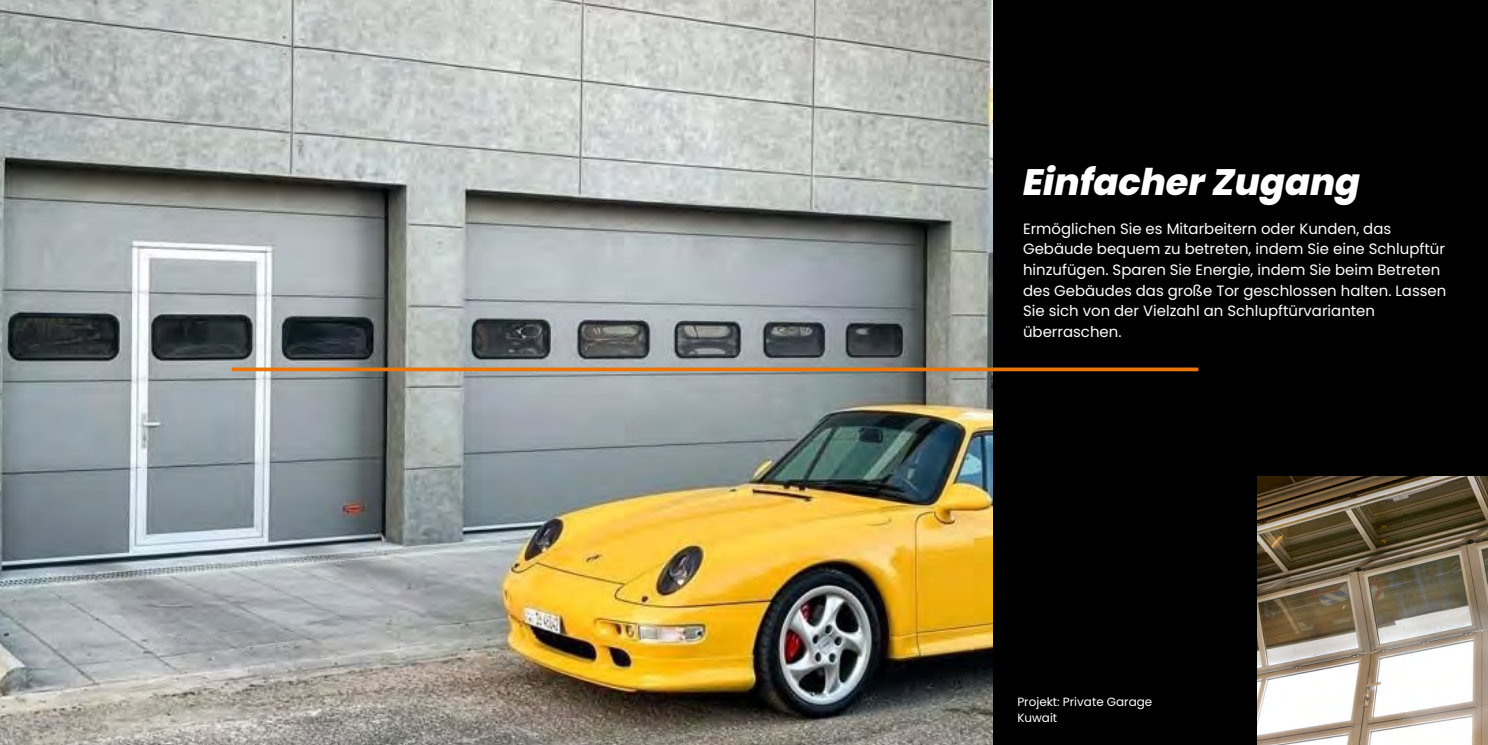
<style>
.page{position:relative;width:1488px;height:745px;background:#fff}
.page>*{position:absolute;margin:0;border:0;box-sizing:border-box;transform-origin:0 0}
.t1{font:italic 800 36.75px "Poppins";color:#fff}
.t2{font:14.88px/20.6px "Poppins";color:#fff}
.t3{font:11.88px/15.9px "Poppins";color:#fff}
</style>
<div class="page">
<div style="left:0;top:0;width:1488px;height:744px;background:#000"></div>
<img style="left:0;top:0;width:992px;height:744px">
<svg style="left:232px;top:367px;width:966px;height:4px;background:#dc7514"></svg>
<img style="left:1257px;top:476px;width:231px;height:268px">
<h1 class="t1" style="left:1023px;top:156px;width:339px">Einfacher Zugang</h1>
<p class="t2" style="left:1023px;top:218px;width:425px">Ermöglichen Sie es Mitarbeitern oder Kunden, das Gebäude bequem zu betreten, indem Sie eine Schlupftür hinzufügen. Sparen Sie Energie, indem Sie beim Betreten des Gebäudes das große Tor geschlossen halten. Lassen Sie sich von der Vielzahl an Schlupftürvarianten überraschen.</p>
<p class="t3" style="left:1017px;top:693px;width:136px">Projekt: Private Garage<br>Kuwait</p>
</div>
